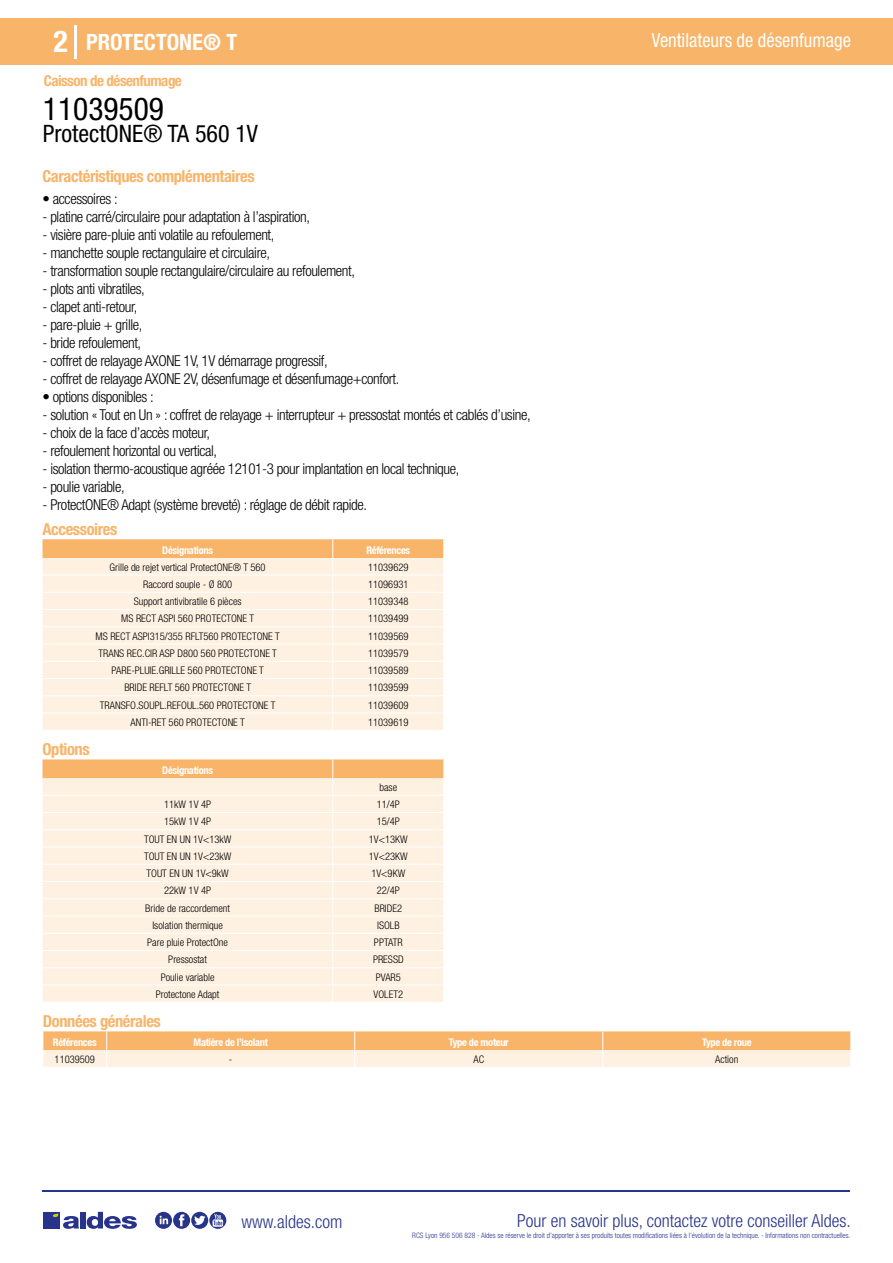
<style>
.page{position:relative;width:893px;height:1263px;background:#fff}
.page>*{position:absolute;margin:0;border:0;box-sizing:border-box;transform-origin:0 0}
.t1{font:condensed 31.5px "Helvetica Neue LT Std";color:#000}
.t2{font:700 condensed 30px "Helvetica Neue LT Std";color:#fff}
.t3{font:condensed 24px "Helvetica Neue LT Std";color:#000}
.t4{font:700 condensed 22.5px "Helvetica Neue LT Std";color:#fff}
.t5{font:condensed 19.5px "Helvetica Neue LT Std";color:#fff;scale:.95 1}
.t6{font:300 condensed 18px "Helvetica Neue";color:#28348b}
.t7{font:700 condensed 16.5px "Helvetica Neue LT Std";letter-spacing:-.025em;color:#f8b469}
.t8{font:300 condensed 15px "Helvetica Neue LT Std";letter-spacing:-.025em;color:#000}
.t9{font:700 condensed 15px "Helvetica Neue LT Std";letter-spacing:-.035em;color:#f8b469}
.t10{font:300 condensed 10.5px "Helvetica Neue";color:#000}
.t11{font:700 condensed 10.5px "Helvetica Neue";letter-spacing:-.03em;color:#fff}
.t12{font:300 condensed 7.5px "Helvetica Neue";color:#28348b}
</style>
<div class="page">
<div style="left:0;top:18px;width:893px;height:46px;background:#f8b469"></div>
<hr style="left:74px;top:25px;width:2px;height:33px;background:#fff">
<hr style="left:43px;top:1190px;width:807px;height:1px;background:#28348b">
<svg style="left:155px;top:1212px;width:71px;height:17px"></svg>
<div style="left:43px;top:1212px;width:17px;height:16px;background:#28348b"></div>
<div style="left:80px;top:1212px;width:6px;height:16px;background:#28348b"></div>
<svg style="left:87px;top:1212px;width:50px;height:17px"></svg>
<svg style="left:53px;top:1213px;width:26px;height:16px"></svg>
<svg style="left:43px;top:539px;width:401px;height:191px;background:#fdebd7"></svg>
<svg style="left:43px;top:759px;width:401px;height:243px;background:#fdedda"></svg>
<svg style="left:43px;top:1031px;width:808px;height:36px;background:#fad1a4"></svg>
<h2 class="t2" style="left:54px;top:24px;width:16px">2</h2>
<h3 class="t4" style="left:86px;top:28px;width:153px">PROTECTONE® T</h3>
<h3 class="t5" style="left:652px;top:29px;width:211px">Ventilateurs de désenfumage</h3>
<p class="t9" style="left:44px;top:71px;width:140px">Caisson de désenfumage</p>
<h1 class="t1" style="left:43px;top:91px;width:122px">11039509</h1>
<h3 class="t3" style="left:43px;top:120px;width:216px">ProtectONE® TA 560 1V</h3>
<p class="t7" style="left:43px;top:166px;width:214px">Caractéristiques complémentaires</p>
<p class="t8" style="left:43px;top:190px;width:77px">• accessoires :</p>
<p class="t8" style="left:43px;top:208px;width:269px">- platine carré/circulaire pour adaptation à l’aspiration,</p>
<p class="t8" style="left:43px;top:226px;width:233px">- visière pare-pluie anti volatile au refoulement,</p>
<p class="t8" style="left:43px;top:244px;width:229px">- manchette souple rectangulaire et circulaire,</p>
<p class="t8" style="left:43px;top:262px;width:314px">- transformation souple rectangulaire/circulaire au refoulement,</p>
<p class="t8" style="left:43px;top:280px;width:104px">- plots anti vibratiles,</p>
<p class="t8" style="left:43px;top:298px;width:96px">- clapet anti-retour,</p>
<p class="t8" style="left:43px;top:316px;width:101px">- pare-pluie + grille,</p>
<p class="t8" style="left:43px;top:334px;width:100px">- bride refoulement,</p>
<p class="t8" style="left:43px;top:352px;width:287px">- coffret de relayage AXONE 1V, 1V démarrage progressif,</p>
<p class="t8" style="left:43px;top:370px;width:358px">- coffret de relayage AXONE 2V, désenfumage et désenfumage+confort.</p>
<p class="t8" style="left:43px;top:388px;width:113px">• options disponibles :</p>
<p class="t8" style="left:43px;top:406px;width:490px">- solution « Tout en Un » : coffret de relayage + interrupteur + pressostat montés et cablés d’usine,</p>
<p class="t8" style="left:43px;top:424px;width:169px">- choix de la face d’accès moteur,</p>
<p class="t8" style="left:43px;top:442px;width:176px">- refoulement horizontal ou vertical,</p>
<p class="t8" style="left:43px;top:460px;width:418px">- isolation thermo-acoustique agréée 12101-3 pour implantation en local technique,</p>
<p class="t8" style="left:43px;top:478px;width:84px">- poulie variable,</p>
<p class="t8" style="left:43px;top:496px;width:326px">- ProtectONE® Adapt (système breveté) : réglage de débit rapide.</p>
<p class="t7" style="left:43px;top:519px;width:76px">Accessoires</p>
<p class="t11" style="left:162px;top:544px;width:52px">Désignations</p>
<p class="t11" style="left:366px;top:544px;width:45px">Références</p>
<p class="t10" style="left:110px;top:561px;width:157px">Grille de rejet vertical ProtectONE® T 560</p>
<p class="t10" style="left:368px;top:561px;width:42px">11039629</p>
<p class="t10" style="left:143px;top:578px;width:91px">Raccord souple - Ø 800</p>
<p class="t10" style="left:368px;top:578px;width:42px">11096931</p>
<p class="t10" style="left:134px;top:595px;width:109px">Support antivibratile 6 pièces</p>
<p class="t10" style="left:368px;top:595px;width:42px">11039348</p>
<p class="t10" style="left:121px;top:613px;width:134px">MS RECT ASPI 560 PROTECTONE T</p>
<p class="t10" style="left:368px;top:613px;width:42px">11039499</p>
<p class="t10" style="left:96px;top:630px;width:186px">MS RECT ASPI315/355 RFLT560 PROTECTONE T</p>
<p class="t10" style="left:368px;top:630px;width:42px">11039569</p>
<p class="t10" style="left:99px;top:647px;width:180px">TRANS REC.CIR ASP D800 560 PROTECTONE T</p>
<p class="t10" style="left:368px;top:647px;width:42px">11039579</p>
<p class="t10" style="left:112px;top:664px;width:154px">PARE-PLUIE.GRILLE 560 PROTECTONE T</p>
<p class="t10" style="left:368px;top:664px;width:42px">11039589</p>
<p class="t10" style="left:124px;top:682px;width:128px">BRIDE REFLT 560 PROTECTONE T</p>
<p class="t10" style="left:368px;top:682px;width:42px">11039599</p>
<p class="t10" style="left:100px;top:699px;width:177px">TRANSFO.SOUPL.REFOUL.560 PROTECTONE T</p>
<p class="t10" style="left:368px;top:699px;width:42px">11039609</p>
<p class="t10" style="left:131px;top:716px;width:116px">ANTI-RET 560 PROTECTONE T</p>
<p class="t10" style="left:368px;top:716px;width:42px">11039619</p>
<p class="t7" style="left:43px;top:739px;width:49px">Options</p>
<p class="t11" style="left:162px;top:764px;width:52px">Désignations</p>
<p class="t10" style="left:379px;top:781px;width:19px">base</p>
<p class="t10" style="left:164px;top:798px;width:48px">11kW 1V 4P</p>
<p class="t10" style="left:377px;top:798px;width:25px">11/4P</p>
<p class="t10" style="left:164px;top:815px;width:48px">15kW 1V 4P</p>
<p class="t10" style="left:377px;top:815px;width:25px">15/4P</p>
<p class="t10" style="left:144px;top:833px;width:89px">TOUT EN UN 1V&lt;13kW</p>
<p class="t10" style="left:369px;top:833px;width:40px">1V&lt;13KW</p>
<p class="t10" style="left:144px;top:850px;width:89px">TOUT EN UN 1V&lt;23kW</p>
<p class="t10" style="left:369px;top:850px;width:40px">1V&lt;23KW</p>
<p class="t10" style="left:147px;top:867px;width:84px">TOUT EN UN 1V&lt;9kW</p>
<p class="t10" style="left:371px;top:867px;width:35px">1V&lt;9KW</p>
<p class="t10" style="left:164px;top:884px;width:48px">22kW 1V 4P</p>
<p class="t10" style="left:377px;top:884px;width:25px">22/4P</p>
<p class="t10" style="left:145px;top:902px;width:86px">Bride de raccordement</p>
<p class="t10" style="left:374px;top:902px;width:29px">BRIDE2</p>
<p class="t10" style="left:152px;top:919px;width:72px">Isolation thermique</p>
<p class="t10" style="left:377px;top:919px;width:24px">ISOLB</p>
<p class="t10" style="left:147px;top:936px;width:82px">Pare pluie ProtectOne</p>
<p class="t10" style="left:374px;top:936px;width:30px">PPTATR</p>
<p class="t10" style="left:168px;top:953px;width:40px">Pressostat</p>
<p class="t10" style="left:373px;top:953px;width:32px">PRESSD</p>
<p class="t10" style="left:161px;top:971px;width:55px">Poulie variable</p>
<p class="t10" style="left:376px;top:971px;width:27px">PVAR5</p>
<p class="t10" style="left:156px;top:988px;width:65px">Protectone Adapt</p>
<p class="t10" style="left:374px;top:988px;width:31px">VOLET2</p>
<p class="t7" style="left:43px;top:1011px;width:119px">Données générales</p>
<p class="t11" style="left:53px;top:1036px;width:45px">Références</p>
<p class="t11" style="left:194px;top:1036px;width:76px">Matière de l’isolant</p>
<p class="t11" style="left:449px;top:1036px;width:62px">Type de moteur</p>
<p class="t11" style="left:702px;top:1036px;width:51px">Type de roue</p>
<p class="t10" style="left:55px;top:1053px;width:42px">11039509</p>
<p class="t10" style="left:229px;top:1053px;width:5px">-</p>
<p class="t10" style="left:473px;top:1053px;width:12px">AC</p>
<p class="t10" style="left:715px;top:1053px;width:25px">Action</p>
<p class="t6" style="left:241px;top:1211px;width:102px">www.aldes.com</p>
<p class="t6" style="left:517px;top:1211px;width:335px">Pour en savoir plus, contactez votre conseiller Aldes.</p>
<p class="t12" style="left:412px;top:1230px;width:440px">RCS Lyon 956 506 828 - Aldes se réserve le droit d’apporter à ses produits toutes modifications liées à l’évolution de la technique. - Informations non contractuelles.</p>
</div>
